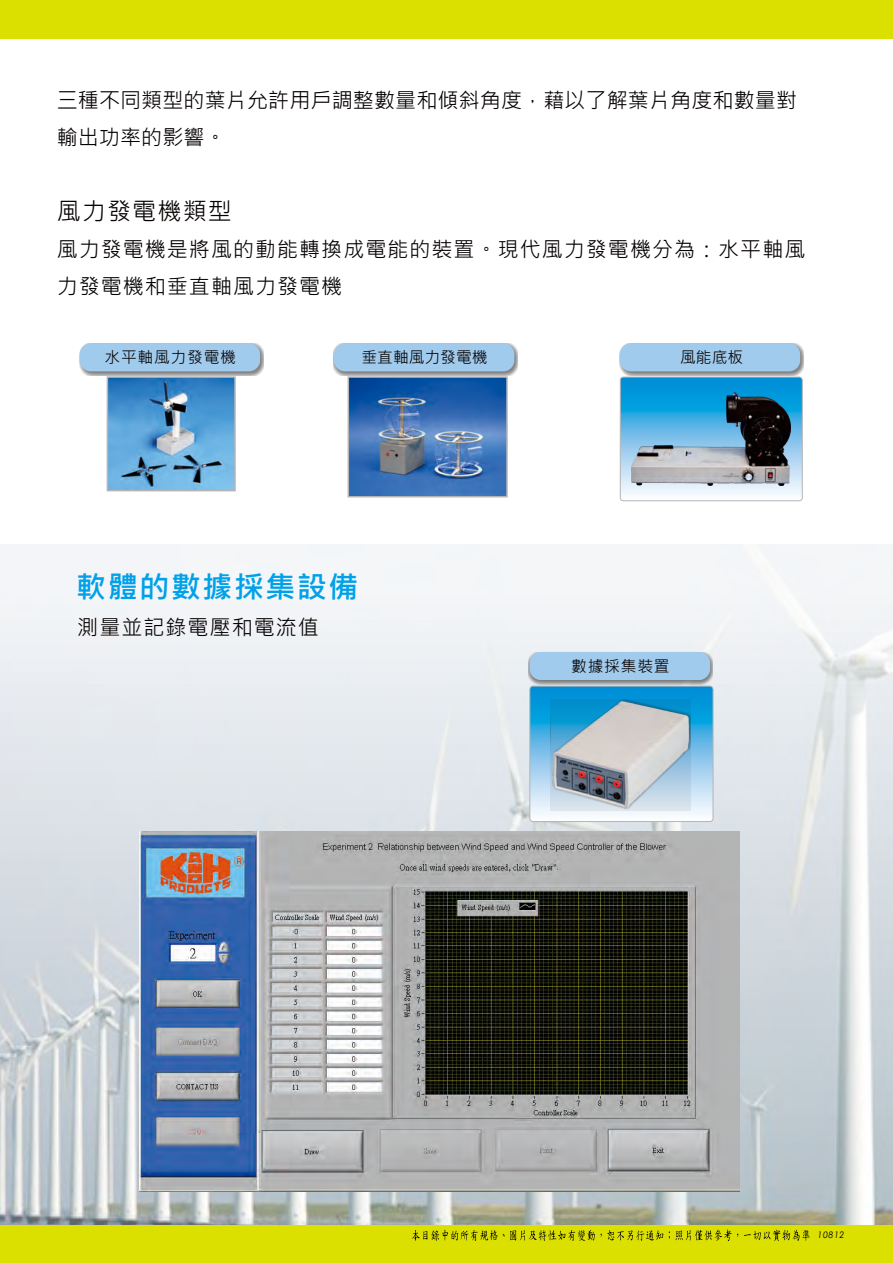
<style>
.page{position:relative;width:893px;height:1263px;background:#fff}
.page>*{position:absolute;margin:0;border:0;box-sizing:border-box;transform-origin:0 0}
.t1{font:700 30px "Microsoft Jheng Hei";color:#00a1e9}
.t2{font:24px "Microsoft Jheng Hei";letter-spacing:.05em;color:#050101}
.t3{font:21px/36.3px "Microsoft Jheng Hei";letter-spacing:.05em;color:#050101}
.t4{font:21px/36.3px "Microsoft Jheng Hei";letter-spacing:.005em;color:#050101}
.t5{font:15.75px "Microsoft Jheng Hei";letter-spacing:.05em;color:#050101}
.t6{font:15.75px "Microsoft Jheng Hei";color:#050101}
.t7{font:italic 9px "Century Gothic";letter-spacing:.055em;color:#050101}
</style>
<div class="page">
<img style="left:0;top:544px;width:893px;height:681px">
<div style="left:0;top:1225px;width:893px;height:38px;background:#dbe000"></div>
<div style="left:0;top:0;width:893px;height:39px;background:#dbe000"></div>
<img style="left:139px;top:832px;width:600px;height:359px">
<img style="left:351px;top:379px;width:154px;height:115px">
<div style="left:348px;top:376px;width:160px;height:121px;border:2px solid #b5b5b6"></div>
<img style="left:110px;top:379px;width:123px;height:109px">
<div style="left:107px;top:376px;width:129px;height:115px;border:2px solid #b5b5b6"></div>
<svg style="left:620px;top:377px;width:182px;height:124px"></svg>
<div style="left:620px;top:377px;width:183px;height:124px;border:1px solid #b5b5b6;border-radius:3px"></div>
<img style="left:632px;top:393px;width:159px;height:92px">
<div style="left:619px;top:343px;width:185px;height:33px;background:#050101;opacity:.49"></div>
<div style="left:620px;top:343px;width:180px;height:28px;background:#a1cbed;border-radius:11px"></div>
<div style="left:79px;top:343px;width:185px;height:33px;background:#050101;opacity:.49"></div>
<div style="left:80px;top:343px;width:180px;height:28px;background:#a1cbed;border-radius:11px"></div>
<div style="left:333px;top:343px;width:185px;height:33px;background:#050101;opacity:.49"></div>
<div style="left:334px;top:343px;width:180px;height:28px;background:#a1cbed;border-radius:11px"></div>
<svg style="left:530px;top:686px;width:183px;height:135px"></svg>
<div style="left:529px;top:686px;width:184px;height:136px;border:1px solid #b5b5b6;border-radius:3px"></div>
<div style="left:551px;top:699px;width:140px;height:112px;background:#231916;opacity:.49"></div>
<img style="left:553px;top:701px;width:136px;height:108px">
<div style="left:528px;top:652px;width:185px;height:33px;background:#050101;opacity:.49"></div>
<div style="left:530px;top:652px;width:180px;height:28px;background:#a1cbed;border-radius:11px"></div>
<svg style="left:412px;top:1229px;width:326px;height:12px"></svg>
<svg style="left:744px;top:1230px;width:66px;height:11px"></svg>
<p class="t4" style="left:57px;top:82px;width:742px">三種不同類型的葉片允許用戶調整數量和傾斜角度，藉以了解葉片角度和數量對輸出功率的影響。</p>
<p class="t2" style="left:57px;top:199px;width:177px">風力發電機類型</p>
<p class="t3" style="left:57px;top:231px;width:750px">風力發電機是將風的動能轉換成電能的裝置。現代風力發電機分為：水平軸風力發電機和垂直軸風力發電機</p>
<p class="t5" style="left:104px;top:349px;width:133px">水平軸風力發電機</p>
<p class="t6" style="left:361px;top:349px;width:128px">垂直軸風力發電機</p>
<p class="t5" style="left:680px;top:349px;width:64px">風能底板</p>
<h1 class="t1" style="left:76px;top:572px;width:284px">軟體的數據採集設備</h1>
<p class="t3" style="left:77px;top:609px;width:243px">測量並記錄電壓和電流值</p>
<p class="t5" style="left:571px;top:658px;width:100px">數據採集裝置</p>
<p class="t7" style="left:818px;top:1231px;width:28px">10812</p>
</div>
